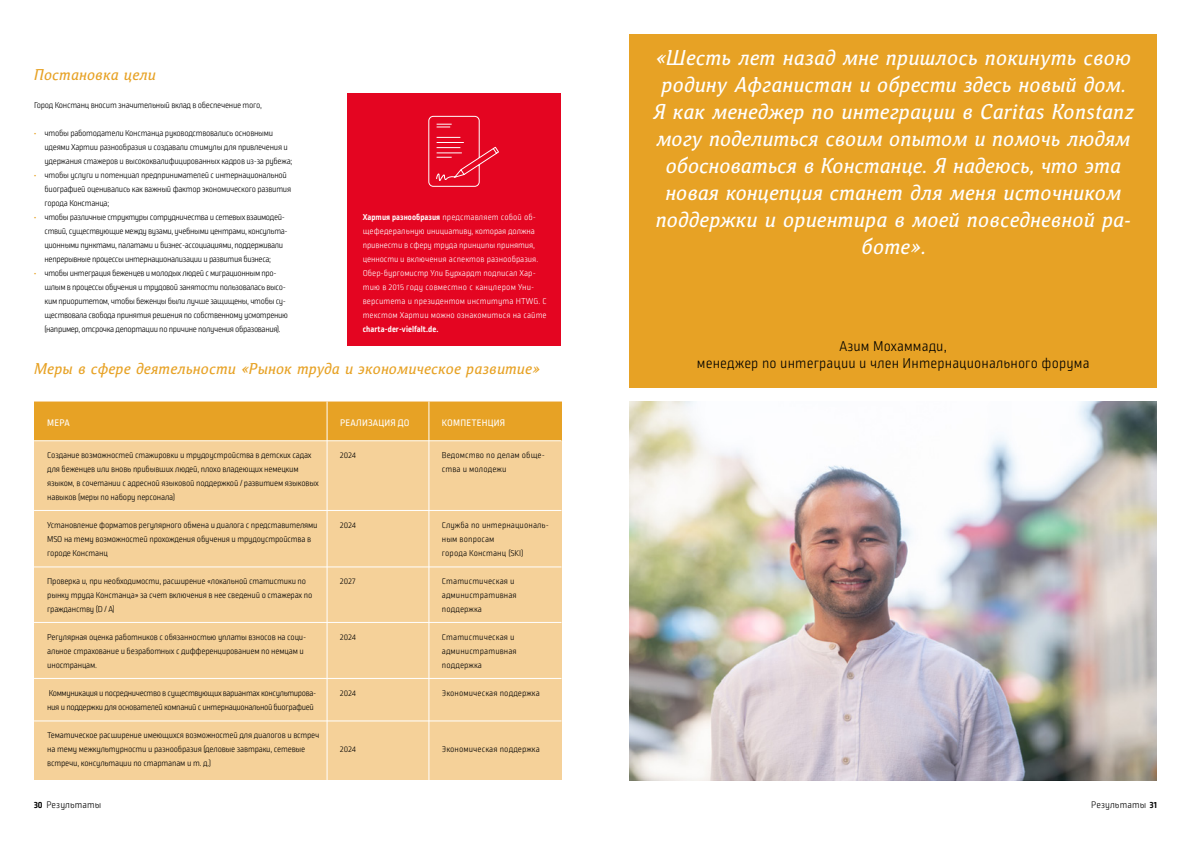
<style>
.page{position:relative;width:1191px;height:842px;background:#fff}
.page>*{position:absolute;margin:0;border:0;box-sizing:border-box;transform-origin:0 0}
.t1{font:italic 22px/27px "Calendula";letter-spacing:.02em;color:#fff;text-align:center}
.t2{font:italic 16px "Calendula";letter-spacing:.02em;color:#e7a225}
.t3{font:300 15px/17px "Ropa Mix Pro";letter-spacing:.01em;color:#000;text-align:center}
.t4{font:10px "Ropa Mix Pro";letter-spacing:.02em;color:#fff}
.t5{font:300 10px "Ropa Mix Pro";letter-spacing:.01em;color:#000}
.t6{font:300 9px/14px "Ropa Mix Pro";letter-spacing:-.03em;color:#000}
.t7{font:300 9px/14px "Ropa Mix Pro";letter-spacing:.01em;color:#fff}
.t8{font:300 9px/14px "Ropa Mix Pro";letter-spacing:.01em;color:#000}
.t9{font:700 9px "Ropa Mix Pro";letter-spacing:.01em;color:#fff}
.s1{font-weight:700;color:#e7a225}
.s2{font-weight:700}
</style>
<div class="page">
<div style="left:34px;top:402px;width:527px;height:378px;background:#f5d199"></div>
<div style="left:347px;top:94px;width:214px;height:252px;background:#e40521"></div>
<div style="left:34px;top:402px;width:527px;height:39px;background:#e7a225"></div>
<hr style="left:34px;top:440px;width:527px;height:1px;background:#fff">
<hr style="left:34px;top:510px;width:527px;height:1px;background:#fff">
<hr style="left:34px;top:720px;width:527px;height:1px;background:#fff">
<hr style="left:326px;top:401px;width:1px;height:379px;background:#fff">
<hr style="left:428px;top:401px;width:1px;height:379px;background:#fff">
<hr style="left:34px;top:566px;width:527px;height:1px;background:#fff">
<hr style="left:34px;top:678px;width:527px;height:1px;background:#fff">
<hr style="left:34px;top:622px;width:527px;height:1px;background:#fff">
<svg style="left:428px;top:115px;width:71px;height:72px"></svg>
<img style="left:629px;top:402px;width:528px;height:378px">
<div style="left:629px;top:34px;width:528px;height:354px;background:#e7a225"></div>
<h2 class="t2" style="left:34px;top:65px;width:123px">Постановка цели</h2>
<p class="t6" style="left:34px;top:99px;width:229px">Город Констанц вносит значительный вклад в обеспечение того,</p>
<p class="t6" style="left:45px;top:127px;width:249px;text-indent:-11px"><span class="s1">•</span> чтобы работодатели Констанца руководствовались основными идеями Хартии разнообразия и создавали стимулы для привлечения и удержания стажеров и высококвалифицированных кадров из-за рубежа;</p>
<p class="t6" style="left:45px;top:169px;width:248px;text-indent:-11px"><span class="s1">•</span> чтобы услуги и потенциал предпринимателей с интернациональной биографией оценивались как важный фактор экономического развития города Констанца;</p>
<p class="t6" style="left:45px;top:211px;width:245px;text-indent:-11px"><span class="s1">•</span> чтобы различные структуры сотрудничества и сетевых взаимодей&shy;ствий, существующие между вузами, учебными центрами, консульта&shy;ционными пунктами, палатами и бизнес-ассоциациями, поддерживали непрерывные процессы интернационализации и развития бизнеса;</p>
<p class="t6" style="left:45px;top:267px;width:245px;text-indent:-11px"><span class="s1">•</span> чтобы интеграция беженцев и молодых людей с миграционным про&shy;шлым в процессы обучения и трудовой занятости пользовалась высо&shy;ким приоритетом, чтобы беженцы были лучше защищены, чтобы су&shy;ществовала свобода принятия решения по собственному усмотрению (например, отсрочка депортации по причине получения образования).</p>
<p class="t7" style="left:363px;top:211px;width:186px"><span class="s2">Хартия разнообразия</span> представляет собой об&shy;щефедеральную инициативу, которая должна привнести в сферу труда принципы принятия, ценности и включения аспектов разнообразия.<br>Обер-бургомистр Ули Бурхардт подписал Хар&shy;тию в 2015 году совместно с канцлером Уни&shy;верситета и президентом института HTWG. С текстом Хартии можно ознакомиться на сайте</p>
<p class="t9" style="left:363px;top:324px;width:77px">charta-der-vielfalt.de.</p>
<h2 class="t2" style="left:34px;top:359px;width:507px">Меры в сфере деятельности «Рынок труда и экономическое развитие»</h2>
<p class="t4" style="left:47px;top:417px;width:24px">МЕРА</p>
<p class="t4" style="left:340px;top:417px;width:71px">РЕАЛИЗАЦИЯ ДО</p>
<p class="t4" style="left:442px;top:417px;width:65px">КОМПЕТЕНЦИЯ</p>
<p class="t6" style="left:47px;top:449px;width:273px">Создание возможностей стажировки и трудоустройства в детских садах для беженцев или вновь прибывших людей, плохо владеющих немецким языком, в сочетании с адресной языковой поддержкой / развитием языковых навыков (меры по набору персонала)</p>
<p class="t6" style="left:47px;top:519px;width:272px">Установление форматов регулярного обмена и диалога с представителями<br>MSO на тему возможностей прохождения обучения и трудоустройства в городе Констанц</p>
<p class="t6" style="left:47px;top:575px;width:266px">Проверка и, при необходимости, расширение «локальной статистики по рынку труда Констанца» за счет включения в нее сведений о стажерах по гражданству (D / A)</p>
<p class="t6" style="left:47px;top:631px;width:260px">Регулярная оценка работников с обязанностью уплаты взносов на соци&shy;альное страхование и безработных с дифференцированием по немцам и иностранцам.</p>
<p class="t6" style="left:47px;top:687px;width:270px">Коммуникация и посредничество в существующих вариантах консультирова&shy;ния и поддержки для основателей компаний с интернациональной биографией</p>
<p class="t6" style="left:47px;top:729px;width:274px">Тематическое расширение имеющихся возможностей для диалогов и встреч на тему межкультурности и разнообразия (деловые завтраки, сетевые встречи, консультации по стартапам и т. д.)</p>
<p class="t6" style="left:340px;top:449px;width:17px">2024</p>
<p class="t6" style="left:340px;top:519px;width:17px">2024</p>
<p class="t6" style="left:340px;top:575px;width:17px">2027</p>
<p class="t6" style="left:340px;top:631px;width:17px">2024</p>
<p class="t6" style="left:340px;top:687px;width:17px">2024</p>
<p class="t6" style="left:340px;top:743px;width:17px">2024</p>
<p class="t8" style="left:442px;top:449px;width:104px">Ведомство по делам обще&shy;ства и молодежи</p>
<p class="t8" style="left:442px;top:519px;width:109px">Служба по интернациональ&shy;ным вопросам<br>города Констанц (SKI)</p>
<p class="t8" style="left:442px;top:575px;width:76px">Статистическая и административная поддержка</p>
<p class="t8" style="left:442px;top:631px;width:76px">Статистическая и административная поддержка</p>
<p class="t8" style="left:442px;top:687px;width:100px">Экономическая поддержка</p>
<p class="t8" style="left:442px;top:743px;width:100px">Экономическая поддержка</p>
<p class="t1" style="left:652px;top:45px;width:482px">«Шесть лет назад мне пришлось покинуть свою родину Афганистан и обрести здесь новый дом.<br>Я как менеджер по интеграции в Caritas Konstanz могу поделиться своим опытом и помочь людям обосноваться в Констанце. Я надеюсь, что эта новая концепция станет для меня источником поддержки и ориентира в моей повседневной ра&shy;боте».</p>
<h3 class="t3" style="left:697px;top:339px;width:394px">Азим Мохаммади,<br>менеджер по интеграции и член Интернационального форума</h3>
<p class="t5" style="left:34px;top:799px;width:69px"><span class="s2">30</span> Результаты</p>
<p class="t5" style="left:1091px;top:799px;width:67px">Результаты <span class="s2">31</span></p>
</div>
